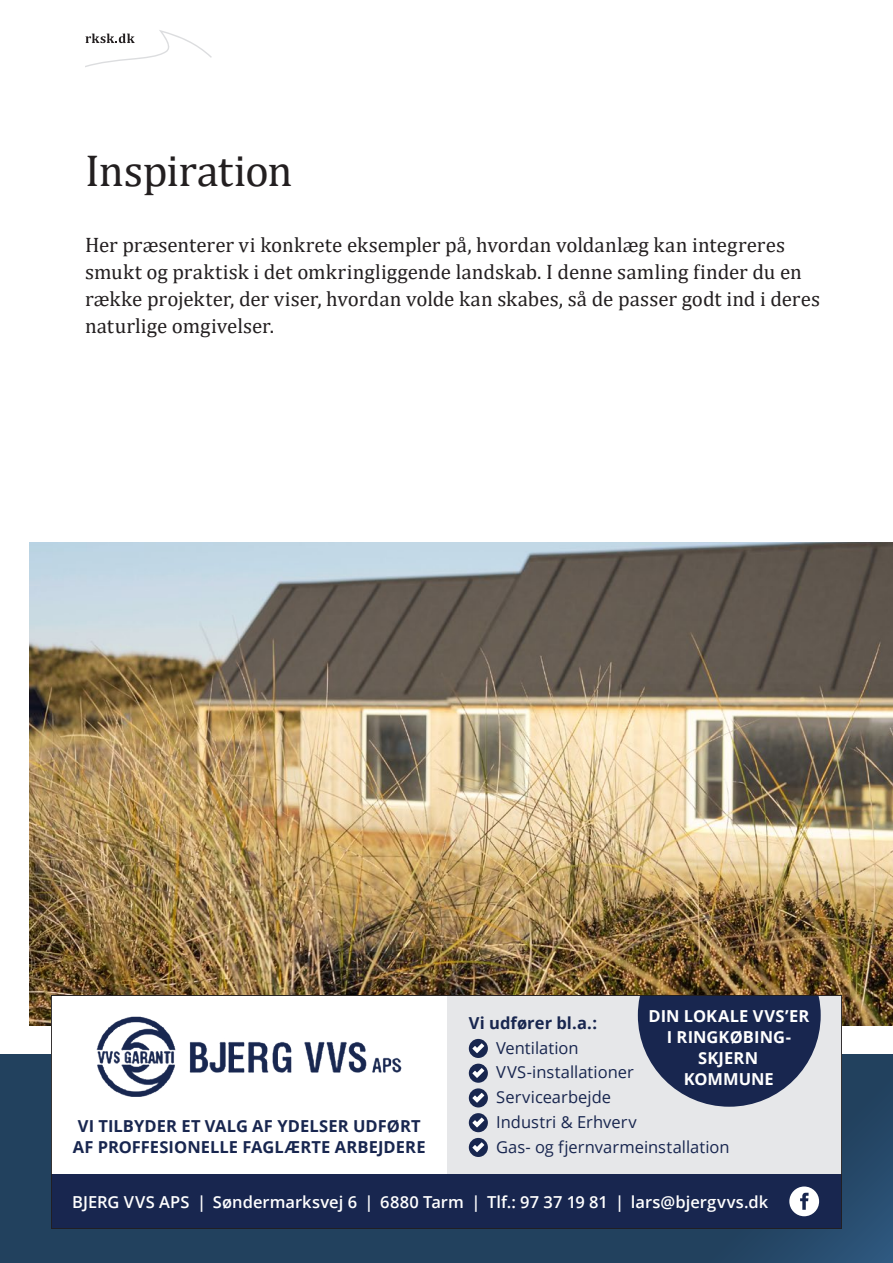
<style>
.page{position:relative;width:893px;height:1263px;background:#fff}
.page>*{position:absolute;margin:0;border:0;box-sizing:border-box;transform-origin:0 0}
.Overskrift{font:45px "Cambria";letter-spacing:-.01em;color:#231f20}
.Manchet{font:21px/27px "Cambria";color:#231f20}
.t1{font:16.5px/24.8px "Open Sans";color:#18264f}
.t2{font:600 16.5px "Open Sans";letter-spacing:.005em;color:#fff}
.t3{font:700 16.5px/21px "Open Sans";letter-spacing:.005em;color:#18264f;text-align:center}
.t4{font:700 16.5px/21px "Open Sans";letter-spacing:.005em;color:#fff;text-align:center}
.s1{font-weight:700}
</style>
<div class="page">
<img style="left:30px;top:542px;width:863px;height:484px">
<svg style="left:0;top:1054px;width:893px;height:209px;background:#234361"></svg>
<div style="left:51px;top:995px;width:791px;height:234px;background:#fff"></div>
<div style="left:448px;top:995px;width:394px;height:213px;background:#e6e7e9"></div>
<img style="left:97px;top:1016px;width:305px;height:81px">
<div style="left:51px;top:1174px;width:791px;height:55px;background:#18264f"></div>
<svg style="left:789px;top:1186px;width:30px;height:30px"></svg>
<div style="left:469px;top:1039px;width:19px;height:19px;background:#18264f;border-radius:50%"></div>
<svg style="left:472px;top:1043px;width:12px;height:10px"></svg>
<div style="left:469px;top:1064px;width:19px;height:19px;background:#18264f;border-radius:50%"></div>
<svg style="left:472px;top:1068px;width:12px;height:10px"></svg>
<div style="left:469px;top:1088px;width:19px;height:19px;background:#18264f;border-radius:50%"></div>
<svg style="left:472px;top:1093px;width:12px;height:10px"></svg>
<div style="left:469px;top:1113px;width:19px;height:19px;background:#18264f;border-radius:50%"></div>
<svg style="left:472px;top:1117px;width:12px;height:10px"></svg>
<div style="left:469px;top:1138px;width:19px;height:19px;background:#18264f;border-radius:50%"></div>
<svg style="left:472px;top:1142px;width:12px;height:10px"></svg>
<svg style="left:638px;top:997px;width:183px;height:110px"></svg>
<div style="left:51px;top:995px;width:791px;height:234px;border:1px solid #231f20"></div>
<svg style="left:85px;top:30px;width:127px;height:37px"></svg>
<h1 class="Overskrift" style="left:85px;top:144px;width:209px">Inspiration</h1>
<h4 class="Manchet" style="left:85px;top:232px;width:737px">Her præsenterer vi konkrete eksempler på, hvordan voldanlæg kan integreres smukt og praktisk i det omkringliggende landskab. I denne samling finder du en række projekter, der viser, hvordan volde kan skabes, så de passer godt ind i deres naturlige omgivelser.</h4>
<p class="t3" style="left:73px;top:1115px;width:354px">VI TILBYDER ET VALG AF YDELSER UDFØRT<br>AF PROFFESIONELLE FAGLÆRTE ARBEJDERE</p>
<p class="t4" style="left:648px;top:1005px;width:162px">DIN LOKALE VVS’ER<br>I RINGKØBING-<br>SKJERN<br>KOMMUNE</p>
<p class="t1" style="left:496px;top:1010px;width:235px;text-indent:-27px"><span class="s1">Vi udfører bl.a.:<br></span>Ventilation<br>VVS-installationer<br>Servicearbejde<br>Industri &amp; Erhverv<br>Gas- og fjernvarmeinstallation</p>
<p class="t2" style="left:72px;top:1190px;width:698px">BJERG VVS APS | Søndermarksvej 6 | 6880 Tarm | Tlf.: 97 37 19 81 | lars@bjergvvs.dk</p>
</div>
